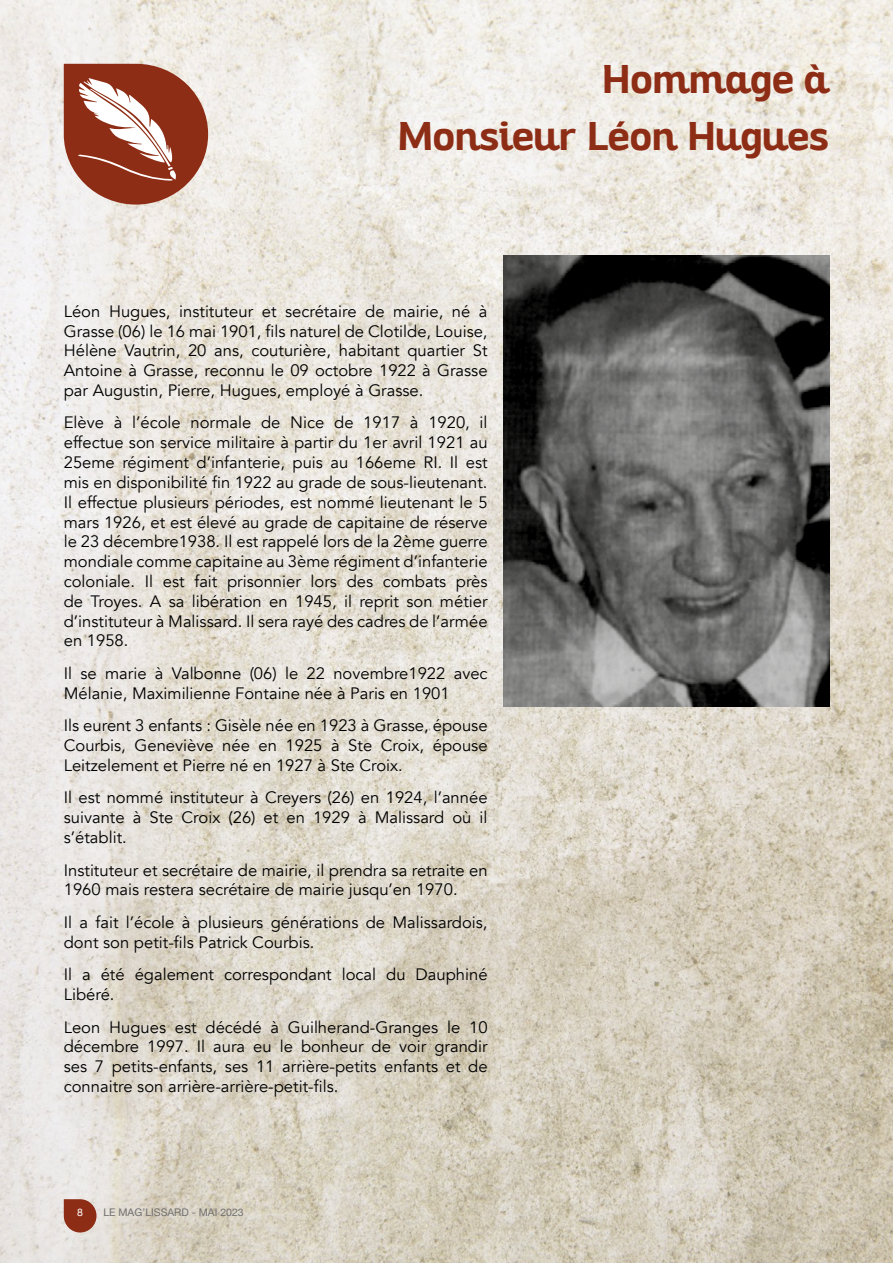
<style>
.page{position:relative;width:893px;height:1263px;background:#fff}
.page>*{position:absolute;margin:0;border:0;box-sizing:border-box;transform-origin:0 0}
.t1{font:700 39px/57px "Altair";color:#8e2d15;text-align:right}
.t2{font:16.5px/19.8px "Avenir";color:#000;text-align:justify}
.t3{font:10.5px "Helvetica Neue";color:#706f6f}
.t4{font:10.5px "Helvetica Neue";color:#fff}
</style>
<div class="page">
<img style="left:0;top:0;width:893px;height:1263px">
<svg style="left:64px;top:64px;width:144px;height:141px"></svg>
<img style="left:504px;top:255px;width:325px;height:451px">
<svg style="left:64px;top:1199px;width:33px;height:33px"></svg>
<h1 class="t1" style="left:398px;top:52px;width:433px">Hommage à<br>Monsieur Léon Hugues</h1>
<p class="t2" style="left:64px;top:301px;width:425px">Léon Hugues, instituteur et secrétaire de mairie, né à Grasse (06) le 16 mai 1901, fils naturel de Clotilde, Louise, Hélène Vautrin, 20 ans, couturière, habitant quartier St Antoine à Grasse, reconnu le 09 octobre 1922 à Grasse par Augustin, Pierre, Hugues, employé à Grasse.</p>
<p class="t2" style="left:64px;top:413px;width:425px">Elève à l’école normale de Nice de 1917 à 1920, il effectue son service militaire à partir du 1er avril 1921 au 25eme régiment d’infanterie, puis au 166eme RI. Il est mis en disponibilité fin 1922 au grade de sous-lieutenant.<br>Il effectue plusieurs périodes, est nommé lieutenant le 5 mars 1926, et est élevé au grade de capitaine de réserve le 23 décembre1938. Il est rappelé lors de la 2ème guerre mondiale comme capitaine au 3ème régiment d’infanterie coloniale. Il est fait prisonnier lors des combats près de Troyes. A sa libération en 1945, il reprit son métier d’instituteur à Malissard. Il sera rayé des cadres de l’armée en 1958.</p>
<p class="t2" style="left:64px;top:664px;width:425px">Il se marie à Valbonne (06) le 22 novembre1922 avec<br>Mélanie, Maximilienne Fontaine née à Paris en 1901</p>
<p class="t2" style="left:64px;top:716px;width:425px">Ils eurent 3 enfants : Gisèle née en 1923 à Grasse, épouse Courbis, Geneviève née en 1925 à Ste Croix, épouse Leitzelement et Pierre né en 1927 à Ste Croix.</p>
<p class="t2" style="left:64px;top:788px;width:425px">Il est nommé instituteur à Creyers (26) en 1924, l’année suivante à Ste Croix (26) et en 1929 à Malissard où il s’établit.</p>
<p class="t2" style="left:64px;top:860px;width:425px">Instituteur et secrétaire de mairie, il prendra sa retraite en<br>1960 mais restera secrétaire de mairie jusqu’en 1970.</p>
<p class="t2" style="left:64px;top:913px;width:425px">Il a fait l’école à plusieurs générations de Malissardois, dont son petit-fils Patrick Courbis.</p>
<p class="t2" style="left:64px;top:965px;width:425px">Il a été également correspondant local du Dauphiné<br>Libéré.</p>
<p class="t2" style="left:64px;top:1017px;width:425px">Leon Hugues est décédé à Guilherand-Granges le 10 décembre 1997. Il aura eu le bonheur de voir grandir ses 7 petits-enfants, ses 11 arrière-petits enfants et de connaitre son arrière-arrière-petit-fils.</p>
<p class="t4" style="left:77px;top:1205px;width:7px">8</p>
<p class="t3" style="left:103px;top:1205px;width:142px">LE MAG’LISSARD - MAI 2023</p>
</div>
